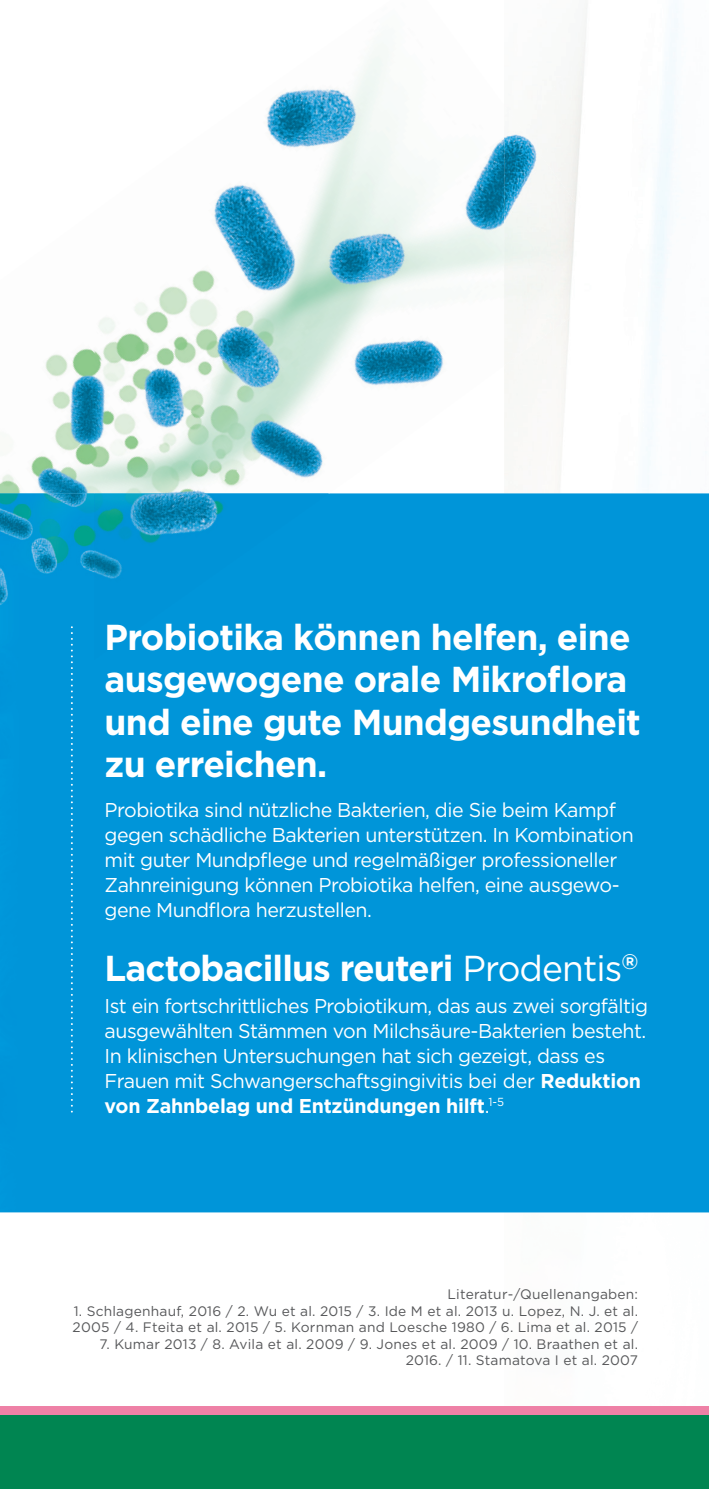
<style>
.page{position:relative;width:709px;height:1489px;background:#fff}
.page>*{position:absolute;margin:0;border:0;box-sizing:border-box;transform-origin:0 0}
.t1{font:700 36px/42.5px "Gotham HTF";letter-spacing:-.02em;color:#fff}
.t2{font:20px/25px "Gotham HTF";letter-spacing:-.025em;color:#fff}
.t3{font:13.75px/16.5px "Gotham";letter-spacing:.015em;color:#57585a}
.s1{font-weight:400}
.s2{font-weight:700}
</style>
<div class="page">
<div style="left:0;top:0;width:709px;height:1488px;background:#008551"></div>
<div style="left:0;top:0;width:709px;height:1409px;background:#fff"></div>
<img style="left:197px;top:4px;width:481px;height:484px">
<div style="left:0;top:488px;width:709px;height:724px;background:#0095d9"></div>
<div style="left:0;top:709px;width:94px;height:502px;background:#0095d9"></div>
<svg style="left:643px;top:263px;width:1px;height:165px"></svg>
<img style="left:206px;top:275px;width:298px;height:218px">
<img style="left:0;top:272px;width:197px;height:221px">
<img style="left:504px;top:105px;width:124px;height:261px">
<img style="left:94px;top:493px;width:235px;height:167px">
<img style="left:0;top:493px;width:94px;height:216px">
<svg style="left:71px;top:627px;width:2px;height:485px"></svg>
<div style="left:0;top:1405px;width:709px;height:9px;background:#ee81a6"></div>
<h1 class="t1" style="left:105px;top:615px;width:538px">Probiotika können helfen, eine ausgewogene orale Mikroflora und eine gute Mundgesundheit zu erreichen.</h1>
<p class="t2" style="left:105px;top:796px;width:531px">Probiotika sind nützliche Bakterien, die Sie beim Kampf gegen schädliche Bakterien unterstützen. In Kombination mit guter Mundpflege und regelmäßiger professioneller Zahnreinigung können Probiotika helfen, eine ausgewo&shy;gene Mundflora herzustellen.</p>
<h1 class="t1" style="left:105px;top:945px;width:535px">Lactobacillus reuteri <span class="s1">Prodentis</span><sup>®</sup></h1>
<p class="t2" style="left:105px;top:993px;width:545px">Ist ein fortschrittliches Probiotikum, das aus zwei sorgfältig ausgewählten Stämmen von Milchsäure-Bakterien besteht.<br>In klinischen Untersuchungen hat sich gezeigt, dass es Frauen mit Schwangerschaftsgingivitis bei der <span class="s2">Reduktion von Zahnbelag und Entzündungen hilft</span>.<sup>1-5</sup></p>
<p class="t3" style="left:447px;top:1285px;width:192px">Literatur-/Quellenangaben:</p>
<p class="t3" style="left:73px;top:1302px;width:567px">1. Schlagenhauf, 2016 / 2. Wu et al. 2015 / 3. Ide M et al. 2013 u. Lopez, N. J. et al.<br>2005 / 4. Fteita et al. 2015 / 5. Kornman and Loesche 1980 / 6. Lima et al. 2015 /</p>
<p class="t3" style="left:99px;top:1335px;width:540px;text-align:right">7. Kumar 2013 / 8. Avila et al. 2009 / 9. Jones et al. 2009 / 10. Braathen et al.<br>2016. / 11. Stamatova I et al. 2007</p>
</div>
